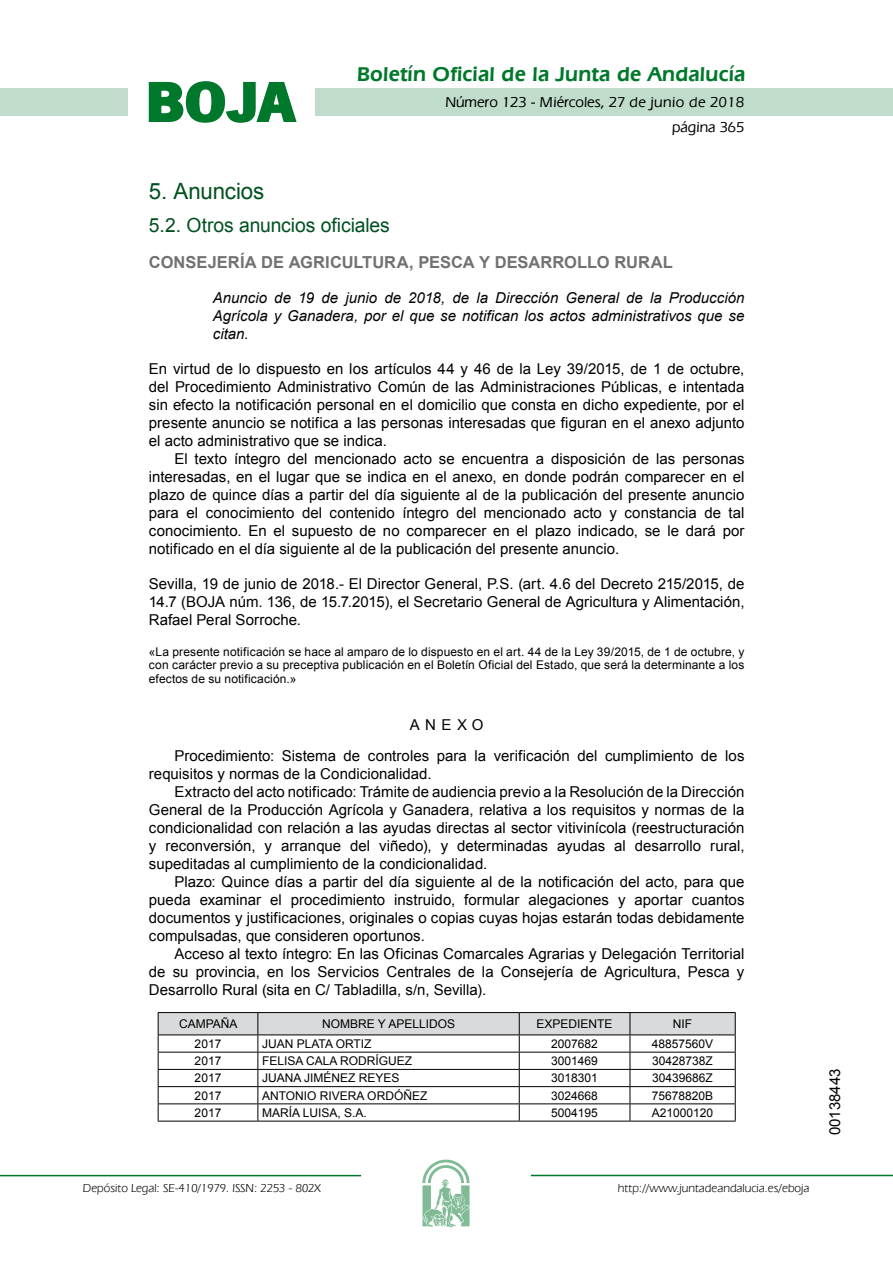
<style>
.page{position:relative;width:893px;height:1263px;background:#fff}
.page>*{position:absolute;margin:0;border:0;box-sizing:border-box;transform-origin:0 0}
.t1{font:700 57.75px "News Got T";color:#00782c;scale:1.14 1}
.t2{font:22.5px "Arial";letter-spacing:-.005em;color:#00501f}
.t3{font:600 21px "Eras IT Cby BT";letter-spacing:.01em;color:#00782c}
.t4{font:19.5px "Arial";letter-spacing:-.005em;color:#00501f}
.t5{font:700 16.5px "Arial";color:#707173}
.t6{font:15px/18px "Arial";color:#000;text-align:justify}
.t7{font:italic 15px/18px "Arial";color:#000;text-align:justify}
.t8{font:500 15px/24.5px "Eras IT Cby BT";color:#000;text-align:right}
.t9{font:12px/13.5px "Arial";color:#000;text-align:justify}
.t10{font:12px "Eras IT Cby BT";color:#000}
</style>
<div class="page">
<div style="left:315px;top:88px;width:577px;height:28px;background:#bfddca"></div>
<div style="left:0;top:88px;width:128px;height:28px;background:#bfddca"></div>
<hr style="left:0;top:1175px;width:361px;height:1px;background:#00782c">
<svg style="left:422px;top:1159px;width:47px;height:68px"></svg>
<hr style="left:531px;top:1175px;width:361px;height:1px;background:#00782c">
<svg style="left:148px;top:81px;width:149px;height:42px"></svg>
<hr style="left:158px;top:1121px;width:100px;height:1px;background:#000">
<hr style="left:258px;top:1121px;width:261px;height:1px;background:#000">
<hr style="left:519px;top:1121px;width:111px;height:1px;background:#000">
<hr style="left:630px;top:1121px;width:105px;height:1px;background:#000">
<hr style="left:158px;top:1012px;width:100px;height:1px;background:#000">
<hr style="left:258px;top:1012px;width:261px;height:1px;background:#000">
<hr style="left:519px;top:1012px;width:111px;height:1px;background:#000">
<hr style="left:630px;top:1012px;width:105px;height:1px;background:#000">
<svg style="left:158px;top:1013px;width:577px;height:108px"></svg>
<hr style="left:158px;top:1035px;width:100px;height:1px;background:#000">
<hr style="left:258px;top:1035px;width:261px;height:1px;background:#000">
<hr style="left:519px;top:1035px;width:111px;height:1px;background:#000">
<hr style="left:630px;top:1035px;width:105px;height:1px;background:#000">
<h1 class="t1" style="left:145px;top:68px;width:133px">BOJA</h1>
<h3 class="t3" style="left:357px;top:62px;width:390px">Boletín Oficial de la Junta de Andalucía</h3>
<p class="t8" style="left:445px;top:90px;width:300px">Número 123 - Miércoles, 27 de junio de 2018 página 365</p>
<h2 class="t2" style="left:149px;top:177px;width:117px">5. Anuncios</h2>
<h3 class="t4" style="left:149px;top:212px;width:242px">5.2. Otros anuncios oficiales</h3>
<p class="t5" style="left:149px;top:251px;width:525px">CONSEJERÍA DE AGRICULTURA, PESCA Y DESARROLLO RURAL</p>
<p class="t7" style="left:213px;top:289px;width:533px">Anuncio de 19 de junio de 2018, de la Dirección General de la Producción Agrícola y Ganadera, por el que se notifican los actos administrativos que se citan.</p>
<p class="t6" style="left:149px;top:360px;width:597px">En virtud de lo dispuesto en los artículos 44 y 46 de la Ley 39/2015, de 1 de octubre, del Procedimiento Administrativo Común de las Administraciones Públicas, e intentada sin efecto la notificación personal en el domicilio que consta en dicho expediente, por el presente anuncio se notifica a las personas interesadas que figuran en el anexo adjunto el acto administrativo que se indica.</p>
<p class="t6" style="left:149px;top:450px;width:597px;text-indent:26px">El texto íntegro del mencionado acto se encuentra a disposición de las personas interesadas, en el lugar que se indica en el anexo, en donde podrán comparecer en el plazo de quince días a partir del día siguiente al de la publicación del presente anuncio para el conocimiento del contenido íntegro del mencionado acto y constancia de tal conocimiento. En el supuesto de no comparecer en el plazo indicado, se le dará por notificado en el día siguiente al de la publicación del presente anuncio.</p>
<p class="t6" style="left:149px;top:575px;width:597px">Sevilla, 19 de junio de 2018.- El Director General, P.S. (art. 4.6 del Decreto 215/2015, de 14.7 (BOJA núm. 136, de 15.7.2015), el Secretario General de Agricultura y Alimentación, Rafael Peral Sorroche.</p>
<p class="t9" style="left:149px;top:645px;width:597px">«La presente notificación se hace al amparo de lo dispuesto en el art. 44 de la Ley 39/2015, de 1 de octubre, y con carácter previo a su preceptiva publicación en el Boletín Oficial del Estado, que será la determinante a los efectos de su notificación.»</p>
<p class="t6" style="left:174px;top:710px;width:571px;line-height:30.8px;text-indent:235px">ANEXO<br>Procedimiento: Sistema de controles para la verificación del cumplimiento de los</p>
<p class="t6" style="left:149px;top:765px;width:284px">requisitos y normas de la Condicionalidad.</p>
<p class="t6" style="left:174px;top:783px;width:571px">Extracto del acto notificado: Trámite de audiencia previo a la Resolución de la Dirección</p>
<p class="t6" style="left:149px;top:801px;width:597px">General de la Producción Agrícola y Ganadera, relativa a los requisitos y normas de la</p>
<p class="t6" style="left:149px;top:819px;width:597px">condicionalidad con relación a las ayudas directas al sector vitivinícola (reestructuración</p>
<p class="t6" style="left:149px;top:837px;width:597px">y reconversión, y arranque del viñedo), y determinadas ayudas al desarrollo rural,</p>
<p class="t6" style="left:149px;top:855px;width:340px">supeditadas al cumplimiento de la condicionalidad.</p>
<p class="t6" style="left:174px;top:873px;width:571px">Plazo: Quince días a partir del día siguiente al de la notificación del acto, para que</p>
<p class="t6" style="left:149px;top:891px;width:597px">pueda examinar el procedimiento instruido, formular alegaciones y aportar cuantos</p>
<p class="t6" style="left:149px;top:909px;width:597px">documentos y justificaciones, originales o copias cuyas hojas estarán todas debidamente</p>
<p class="t6" style="left:149px;top:927px;width:277px">compulsadas, que consideren oportunos.</p>
<p class="t6" style="left:174px;top:945px;width:571px">Acceso al texto íntegro: En las Oficinas Comarcales Agrarias y Delegación Territorial</p>
<p class="t6" style="left:149px;top:963px;width:597px">de su provincia, en los Servicios Centrales de la Consejería de Agricultura, Pesca y</p>
<p class="t6" style="left:149px;top:981px;width:339px">Desarrollo Rural (sita en C/ Tabladilla, s/n, Sevilla).</p>
<p class="t9" style="left:179px;top:1017px;width:59px">Campaña</p>
<p class="t9" style="left:322px;top:1017px;width:37px">Nombre</p>
<p class="t9" style="left:378px;top:1017px;width:27px">y Apell</p>
<p class="t9" style="left:425px;top:1017px;width:13px">idos</p>
<p class="t9" style="left:536px;top:1017px;width:25px">Exped</p>
<p class="t9" style="left:577px;top:1017px;width:12px">iente</p>
<p class="t9" style="left:673px;top:1017px;width:21px">Nif</p>
<p class="t9" style="left:195px;top:1037px;width:28px">2017</p>
<p class="t9" style="left:262px;top:1037px;width:111px">JUAN PLATA ORTI Z</p>
<p class="t9" style="left:551px;top:1037px;width:48px">2007682</p>
<p class="t9" style="left:652px;top:1037px;width:63px">48857560V</p>
<p class="t9" style="left:195px;top:1054px;width:28px">2017</p>
<p class="t9" style="left:262px;top:1054px;width:152px">FELI SA CALA RODRÍGUEZ</p>
<p class="t9" style="left:551px;top:1054px;width:48px">3001469</p>
<p class="t9" style="left:652px;top:1054px;width:62px">30428738Z</p>
<p class="t9" style="left:195px;top:1072px;width:28px">2017</p>
<p class="t9" style="left:262px;top:1072px;width:139px">JUANA JIM ÉNEZ REYES</p>
<p class="t9" style="left:551px;top:1072px;width:48px">3018301</p>
<p class="t9" style="left:652px;top:1072px;width:62px">30439686Z</p>
<p class="t9" style="left:195px;top:1089px;width:28px">2017</p>
<p class="t9" style="left:262px;top:1089px;width:167px">ANTONI O RIVERA ORDÓÑ EZ</p>
<p class="t9" style="left:551px;top:1089px;width:48px">3024668</p>
<p class="t9" style="left:652px;top:1089px;width:63px">75678820B</p>
<p class="t9" style="left:195px;top:1106px;width:28px">2017</p>
<p class="t9" style="left:262px;top:1106px;width:106px">MARÍA LUI SA, S.A.</p>
<p class="t9" style="left:551px;top:1106px;width:48px">5004195</p>
<p class="t9" style="left:652px;top:1106px;width:63px">A21000120</p>
<p class="t10" style="left:83px;top:1181px;width:239px">Depósito Legal: SE-410/1979. ISSN: 2253 - 802X</p>
<p class="t10" style="left:618px;top:1181px;width:193px">http://www.juntadeandalucia.es/eboja</p>
<p class="t6" style="left:826px;top:1135px;width:68px;rotate:-90deg">00138443</p>
</div>
